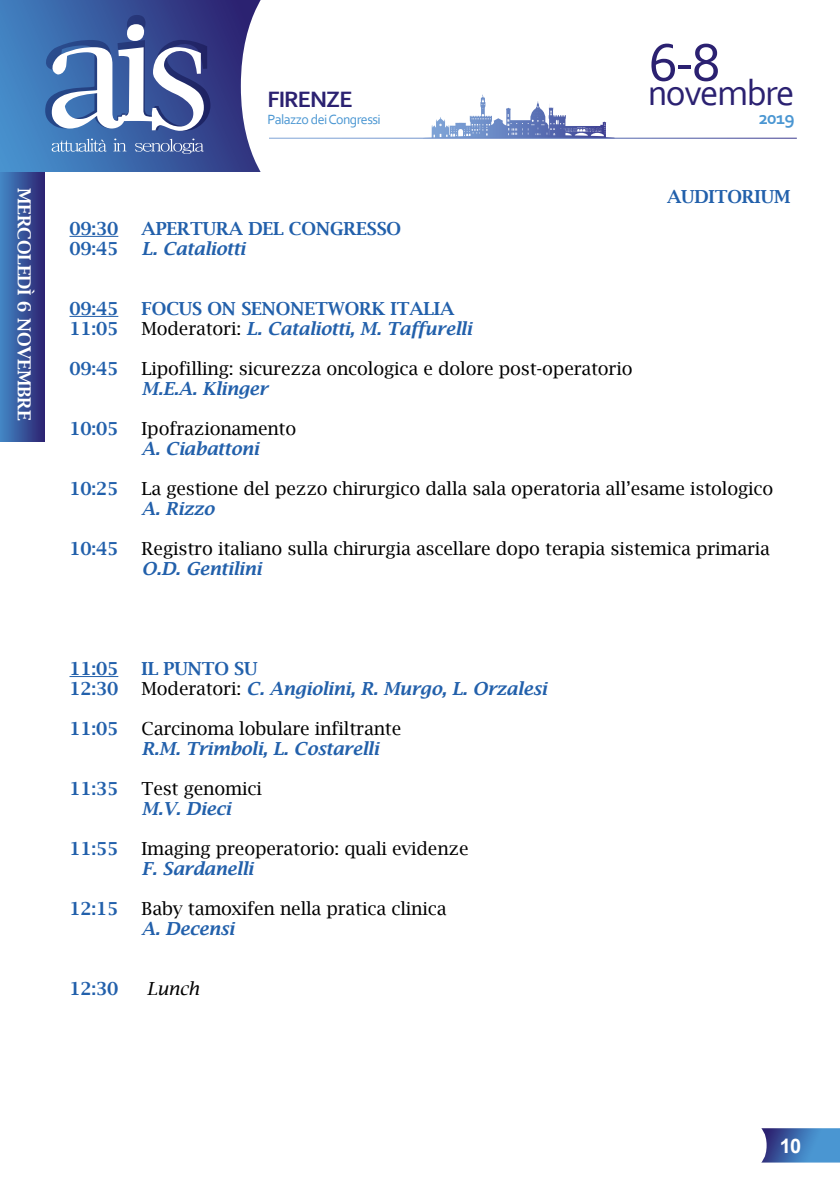
<style>
.page{position:relative;width:840px;height:1191px;background:#fff}
.page>*{position:absolute;margin:0;border:0;box-sizing:border-box;transform-origin:0 0}
.t1{font:55.8px "Corbel";color:#2b2171}
.t2{font:37.2px "Corbel";letter-spacing:-.04em;color:#2b2171}
.t3{font:700 23.2px "Corbel";letter-spacing:-.04em;color:#2b2171}
.t4{font:700 20px "Arial";color:#fff}
.t5{font:700 18.6px "Corbel";color:#4a96d2}
.t6{font:18px "Lucida Bright";letter-spacing:-.01em;color:#000}
.t7{font:italic 600 18px "Lucida Bright";letter-spacing:-.01em;color:#2260ab}
.t8{font:600 18px "Lucida Bright";letter-spacing:-.01em;color:#2260ab}
.t9{font:600 18px "Lucida Bright";letter-spacing:-.01em;color:#fff}
.t10{font:italic 18px "Lucida Bright";letter-spacing:-.01em;color:#000}
.t11{font:14px "Corbel";letter-spacing:-.04em;color:#4a96d2}
.s1{font-weight:400;font-style:normal;color:#000}
</style>
<div class="page">
<svg style="left:0;top:0;width:273px;height:173px"></svg>
<svg style="left:43px;top:15px;width:167px;height:116px"></svg>
<svg style="left:113px;top:139px;width:13px;height:12px"></svg>
<svg style="left:52px;top:139px;width:55px;height:13px"></svg>
<svg style="left:135px;top:139px;width:69px;height:15px"></svg>
<svg style="left:761px;top:1128px;width:78px;height:34px;background:#4a7bb8"></svg>
<div style="left:0;top:173px;width:44px;height:269px;background:linear-gradient(to right,#4288c6,#2d2674)"></div>
<svg style="left:446px;top:97px;width:36px;height:38px"></svg>
<hr style="left:269px;top:138px;width:527px;height:1px;background:#fff">
<hr style="left:69px;top:236px;width:49px;height:1px;background:#2260ab">
<hr style="left:69px;top:316px;width:49px;height:1px;background:#2260ab">
<hr style="left:69px;top:676px;width:49px;height:1px;background:#2260ab">
<p class="t9" style="left:35px;top:188px;width:235px;rotate:90deg">MERCOLEDÌ 6 NOVEMBRE</p>
<p class="t3" style="left:267px;top:85px;width:87px">FIRENZE</p>
<p class="t11" style="left:267px;top:110px;width:115px">Palazzo dei Congressi</p>
<p class="t8" style="left:69px;top:218px;width:50px">09:30</p>
<p class="t8" style="left:141px;top:218px;width:261px">APERTURA DEL CONGRESSO</p>
<p class="t8" style="left:69px;top:238px;width:50px">09:45</p>
<p class="t7" style="left:141px;top:238px;width:105px">L. Cataliotti</p>
<h1 class="t1" style="left:648px;top:28px;width:73px">6-8</h1>
<h2 class="t2" style="left:647px;top:70px;width:148px">novembre</h2>
<p class="t5" style="left:758px;top:106px;width:37px">2019</p>
<p class="t8" style="left:666px;top:187px;width:125px">AUDITORIUM</p>
<p class="t8" style="left:69px;top:298px;width:50px">09:45</p>
<p class="t8" style="left:141px;top:298px;width:314px">FOCUS ON SENONETWORK ITALIA</p>
<p class="t8" style="left:69px;top:318px;width:50px">11:05</p>
<p class="t7" style="left:141px;top:318px;width:331px"><span class="s1">Moderatori:</span> L. Cataliotti, M. Taffurelli</p>
<p class="t8" style="left:69px;top:358px;width:50px">09:45</p>
<p class="t6" style="left:141px;top:358px;width:492px">Lipofilling: sicurezza oncologica e dolore post-operatorio</p>
<p class="t7" style="left:141px;top:378px;width:128px">M.E.A. Klinger</p>
<p class="t8" style="left:69px;top:418px;width:50px">10:05</p>
<p class="t6" style="left:141px;top:418px;width:156px">Ipofrazionamento</p>
<p class="t7" style="left:141px;top:438px;width:119px">A. Ciabattoni</p>
<p class="t8" style="left:69px;top:478px;width:50px">10:25</p>
<p class="t6" style="left:141px;top:478px;width:633px">La gestione del pezzo chirurgico dalla sala operatoria all’esame istologico</p>
<p class="t7" style="left:141px;top:498px;width:74px">A. Rizzo</p>
<p class="t8" style="left:69px;top:538px;width:50px">10:45</p>
<p class="t6" style="left:141px;top:538px;width:629px">Registro italiano sulla chirurgia ascellare dopo terapia sistemica primaria</p>
<p class="t7" style="left:141px;top:558px;width:121px">O.D. Gentilini</p>
<p class="t8" style="left:69px;top:658px;width:50px">11:05</p>
<p class="t8" style="left:141px;top:658px;width:117px">IL PUNTO SU</p>
<p class="t8" style="left:69px;top:678px;width:50px">12:30</p>
<p class="t7" style="left:141px;top:678px;width:406px"><span class="s1">Moderatori:</span> C. Angiolini, R. Murgo, L. Orzalesi</p>
<p class="t8" style="left:69px;top:718px;width:50px">11:05</p>
<p class="t6" style="left:141px;top:718px;width:261px">Carcinoma lobulare infiltrante</p>
<p class="t7" style="left:141px;top:738px;width:239px">R.M. Trimboli, L. Costarelli</p>
<p class="t8" style="left:69px;top:778px;width:50px">11:35</p>
<p class="t6" style="left:141px;top:778px;width:122px">Test genomici</p>
<p class="t7" style="left:141px;top:798px;width:91px">M.V. Dieci</p>
<p class="t8" style="left:69px;top:838px;width:50px">11:55</p>
<p class="t6" style="left:141px;top:838px;width:328px">Imaging preoperatorio: quali evidenze</p>
<p class="t7" style="left:141px;top:858px;width:113px">F. Sardanelli</p>
<p class="t8" style="left:69px;top:898px;width:50px">12:15</p>
<p class="t6" style="left:141px;top:898px;width:306px">Baby tamoxifen nella pratica clinica</p>
<p class="t7" style="left:141px;top:918px;width:94px">A. Decensi</p>
<p class="t8" style="left:69px;top:978px;width:50px">12:30</p>
<p class="t10" style="left:147px;top:978px;width:54px">Lunch</p>
<p class="t4" style="left:779px;top:1132px;width:23px">10</p>
</div>
